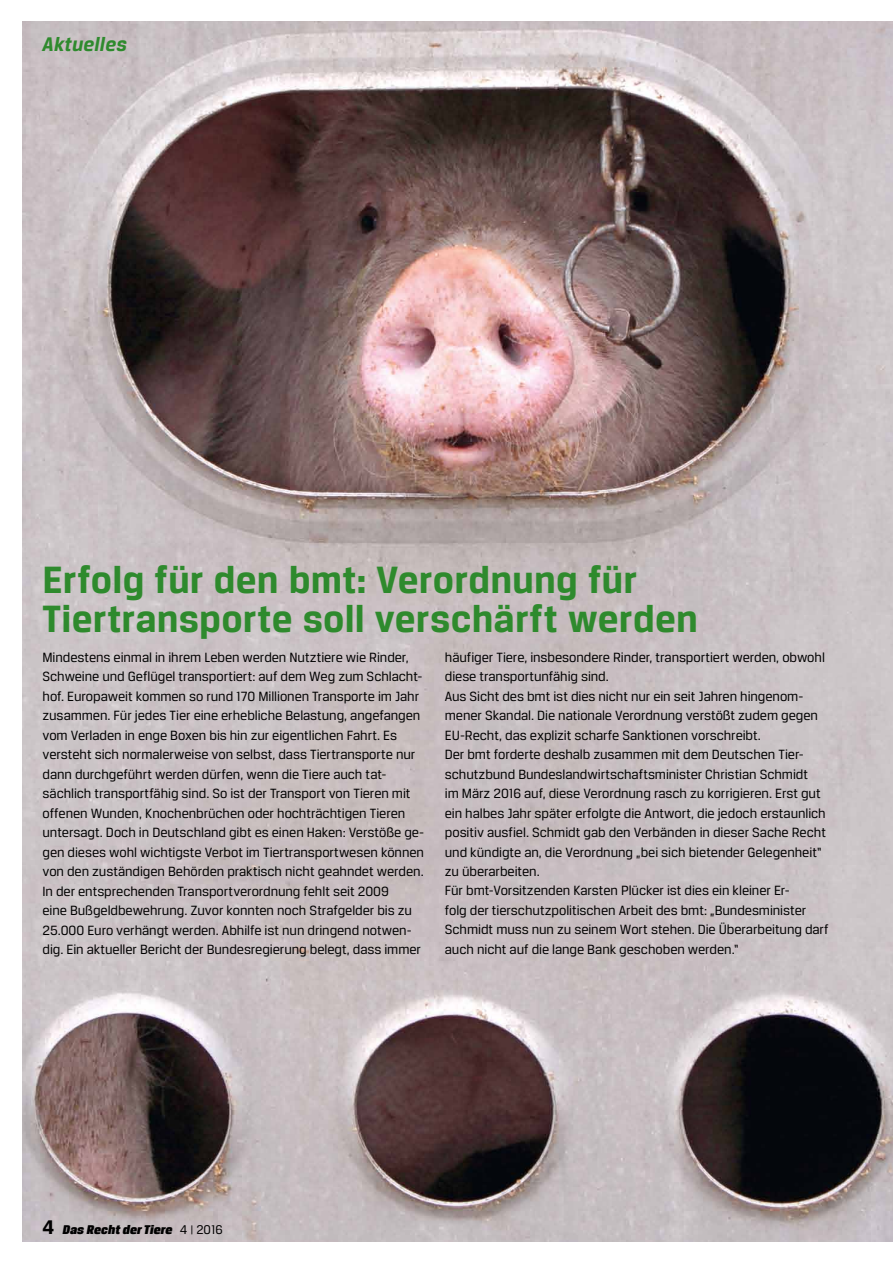
<style>
.page{position:relative;width:893px;height:1263px;background:#fff}
.page>*{position:absolute;margin:0;border:0;box-sizing:border-box;transform-origin:0 0}
.t1{font:700 40.5px/39px "Breuer Text";letter-spacing:.005em;color:#2e8a2d}
.t2{font:italic 700 21px "Breuer Text";letter-spacing:.01em;color:#2e8a2d}
.t3{font:14.25px/19.5px "Breuer Text";letter-spacing:-.01em;color:#000}
.t4{font:italic 13.5px "Breuer Headline";letter-spacing:.01em;color:#000}
.s1{font-family:"Breuer Text";font-weight:700;font-style:normal;font-size:21px}
.s2{font-family:"Breuer Text";font-style:normal}
.s3{font-family:"Breuer Text";font-style:normal;font-size:10.95px}
</style>
<div class="page">
<img style="left:23px;top:21px;width:870px;height:1221px">
<h2 class="t2" style="left:43px;top:32px;width:86px">Aktuelles</h2>
<h1 class="t1" style="left:43px;top:559px;width:657px">Erfolg für den bmt: Verordnung für<br>Tiertransporte soll verschärft werden</h1>
<p class="t3" style="left:43px;top:647px;width:383px">Mindestens einmal in ihrem Leben werden Nutztiere wie Rinder, Schweine und Geflügel transportiert: auf dem Weg zum Schlacht&shy;hof. Europaweit kommen so rund 170 Millionen Transporte im Jahr zusammen. Für jedes Tier eine erhebliche Belastung, angefangen vom Verladen in enge Boxen bis hin zur eigentlichen Fahrt. Es versteht sich normalerweise von selbst, dass Tiertransporte nur dann durchgeführt werden dürfen, wenn die Tiere auch tat&shy;sächlich transportfähig sind. So ist der Transport von Tieren mit offenen Wunden, Knochenbrüchen oder hochträchtigen Tieren untersagt. Doch in Deutschland gibt es einen Haken: Verstöße ge&shy;gen dieses wohl wichtigste Verbot im Tiertransportwesen können von den zuständigen Behörden praktisch nicht geahndet werden.<br>In der entsprechenden Transportverordnung fehlt seit 2009<br>eine Bußgeldbewehrung. Zuvor konnten noch Strafgelder bis zu 25.000 Euro verhängt werden. Abhilfe ist nun dringend notwen&shy;dig. Ein aktueller Bericht der Bundesregierung belegt, dass immer</p>
<p class="t3" style="left:445px;top:647px;width:385px">häufiger Tiere, insbesondere Rinder, transportiert werden, obwohl diese transportunfähig sind.<br>Aus Sicht des bmt ist dies nicht nur ein seit Jahren hingenom&shy;mener Skandal. Die nationale Verordnung verstößt zudem gegen EU-Recht, das explizit scharfe Sanktionen vorschreibt.<br>Der bmt forderte deshalb zusammen mit dem Deutschen Tier&shy;schutzbund Bundeslandwirtschaftsminister Christian Schmidt<br>im März 2016 auf, diese Verordnung rasch zu korrigieren. Erst gut ein halbes Jahr später erfolgte die Antwort, die jedoch erstaunlich positiv ausfiel. Schmidt gab den Verbänden in dieser Sache Recht und kündigte an, die Verordnung „bei sich bietender Gelegenheit“ zu überarbeiten.<br>Für bmt-Vorsitzenden Karsten Plücker ist dies ein kleiner Er-<br>folg der tierschutzpolitischen Arbeit des bmt: „Bundesminister Schmidt muss nun zu seinem Wort stehen. Die Überarbeitung darf auch nicht auf die lange Bank geschoben werden.“</p>
<p class="t4" style="left:43px;top:1222px;width:182px"><span class="s1">4</span> Das Recht der Tiere <span class="s2">4</span> <span class="s3">|</span> <span class="s2">2016</span></p>
</div>
